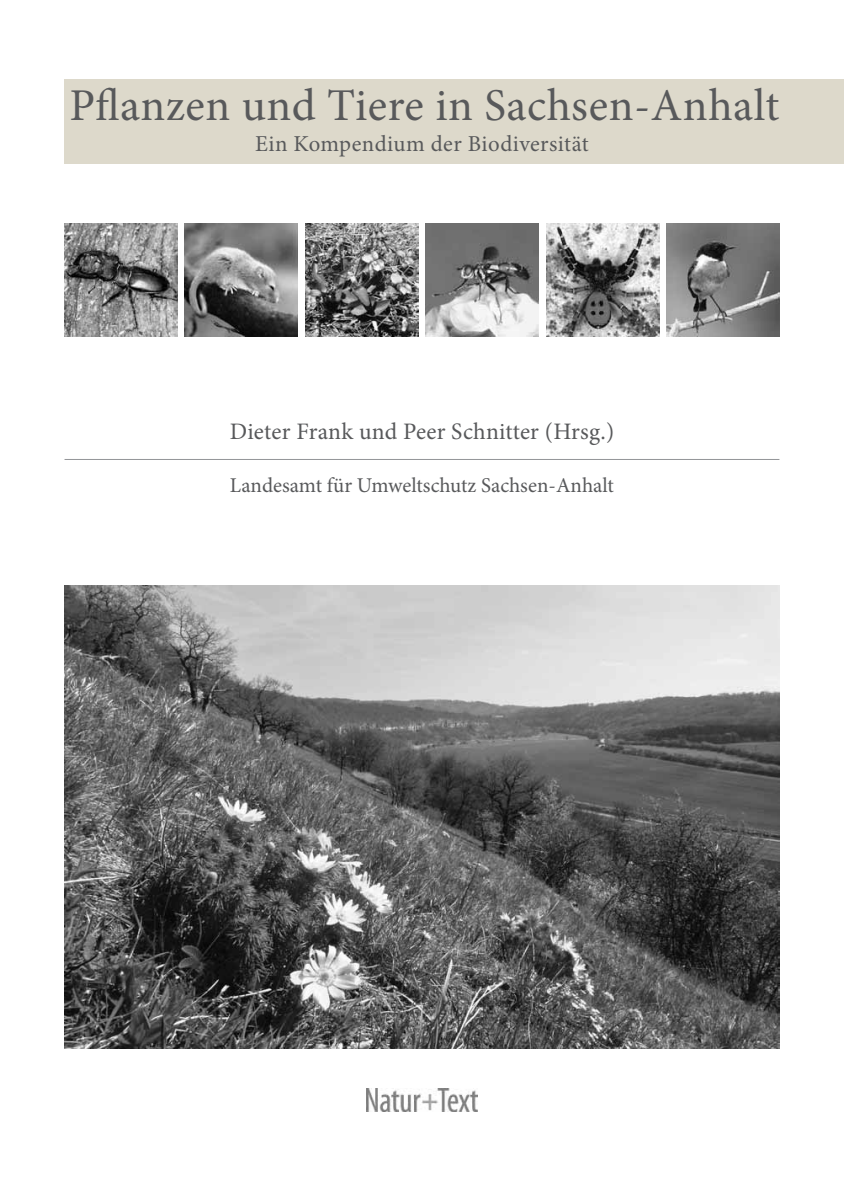
<style>
.page{position:relative;width:844px;height:1191px;background:#fff}
.page>*{position:absolute;margin:0;border:0;box-sizing:border-box;transform-origin:0 0}
.t1{font:45.5px "Minion Pro";letter-spacing:.01em;color:#58595b}
.t2{font:23.62px "Minion Pro";letter-spacing:.01em;color:#58595b}
.t3{font:22.75px "Minion Pro";letter-spacing:.02em;color:#58595b}
.t4{font:21px "Minion Pro";letter-spacing:-.005em;color:#58595b}
</style>
<div class="page">
<div style="left:64px;top:79px;width:779px;height:85px;background:#ddd9cb"></div>
<img style="left:64px;top:585px;width:715px;height:463px">
<img style="left:366px;top:1089px;width:112px;height:22px">
<img style="left:64px;top:223px;width:113px;height:113px">
<img style="left:185px;top:223px;width:113px;height:113px">
<img style="left:305px;top:223px;width:113px;height:113px">
<img style="left:425px;top:223px;width:113px;height:113px">
<img style="left:546px;top:223px;width:113px;height:113px">
<img style="left:666px;top:223px;width:113px;height:113px">
<hr style="left:64px;top:459px;width:715px;height:1px;background:#939598">
<p class="t1" style="left:69px;top:75px;width:711px">Pflanzen und Tiere in Sachsen-Anhalt</p>
<p class="t3" style="left:255px;top:129px;width:335px">Ein Kompendium der Biodiversität</p>
<p class="t2" style="left:230px;top:415px;width:386px">Dieter Frank und Peer Schnitter (Hrsg.)</p>
<p class="t4" style="left:230px;top:471px;width:385px">Landesamt für Umweltschutz Sachsen-Anhalt</p>
</div>
